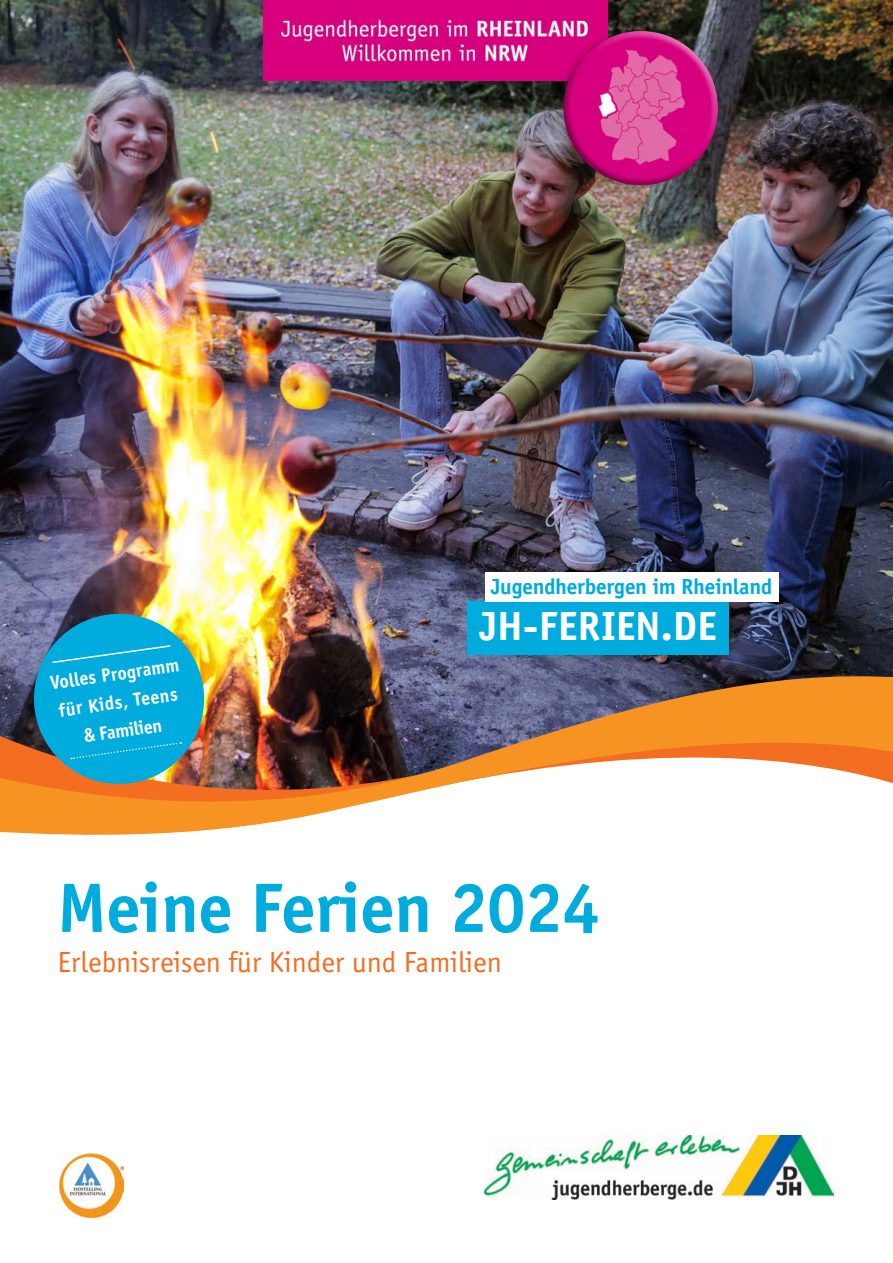
<style>
.page{position:relative;width:893px;height:1263px;background:#fff}
.page>*{position:absolute;margin:0;border:0;box-sizing:border-box;transform-origin:0 0}
.t1{font:700 72px "Officina Sans EF";color:#00acdd}
.t2{font:700 42px "Officina Sans EF";letter-spacing:.005em;color:#fff}
.t3{font:30px "Officina Sans EF";color:#f36e22}
.t4{font:700 22.5px "Officina Sans EF";letter-spacing:-.01em;color:#00acdd}
.t5{font:700 19.5px/28.5px "Officina Sans EF";color:#fff;text-align:center;scale:.95 1}
</style>
<div class="page">
<img style="left:0;top:0;width:893px;height:608px">
<svg style="left:0;top:827px;width:236px;height:8px;fill:#f69323"></svg>
<img style="left:0;top:608px;width:893px;height:219px">
<img style="left:60px;top:1153px;width:64px;height:64px">
<img style="left:484px;top:1135px;width:349px;height:64px">
<img style="left:264px;top:0;width:344px;height:80px">
<img style="left:554px;top:27px;width:167px;height:173px">
<div style="left:468px;top:601px;width:261px;height:54px;background:#00acdd"></div>
<div style="left:485px;top:572px;width:294px;height:30px;background:#fff"></div>
<p class="t4" style="left:491px;top:573px;width:283px">Jugendherbergen im Rheinland</p>
<p class="t5" style="left:49px;top:668px;width:138px;rotate:-8deg">Volles Programm für Kids, Teens &amp; Familien</p>
<h2 class="t2" style="left:480px;top:600px;width:239px">JH-FERIEN.DE</h2>
<h1 class="t1" style="left:57px;top:865px;width:544px">Meine Ferien 2024</h1>
<h3 class="t3" style="left:57px;top:946px;width:446px">Erlebnisreisen für Kinder und Familien</h3>
</div>
